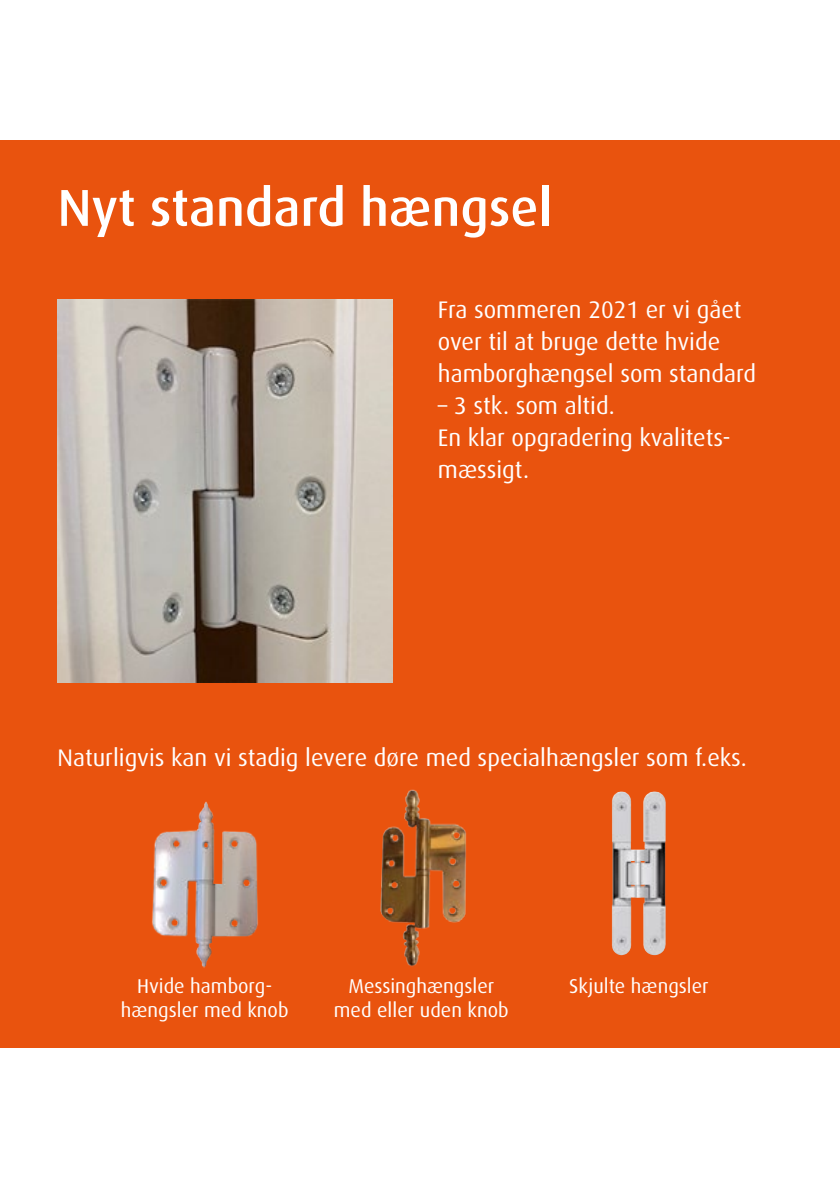
<style>
.page{position:relative;width:840px;height:1191px;background:#fff}
.page>*{position:absolute;margin:0;border:0;box-sizing:border-box;transform-origin:0 0}
.t1{font:500 52px "Dax";color:#fff}
.t2{font:24px/32px "Dax";color:#fff}
.t3{font:20px/24px "Dax";color:#fff;text-align:center}
</style>
<div class="page">
<div style="left:0;top:140px;width:839px;height:907px;background:#e9530e"></div>
<img style="left:58px;top:299px;width:334px;height:383px">
<img style="left:152px;top:801px;width:106px;height:167px">
<img style="left:380px;top:789px;width:87px;height:178px">
<img style="left:611px;top:791px;width:55px;height:164px">
<h1 class="t1" style="left:58px;top:179px;width:495px">Nyt standard hængsel</h1>
<p class="t2" style="left:437px;top:294px;width:319px">Fra sommeren 2021 er vi gået over til at bruge dette hvide hamborghængsel som standard</p>
<p class="t2" style="left:437px;top:390px;width:294px">– 3 stk. som altid.<br>En klar opgradering kvalitets&shy;mæssigt.</p>
<p class="t2" style="left:58px;top:741px;width:690px">Naturligvis kan vi stadig levere døre med specialhængsler som f.eks.</p>
<p class="t3" style="left:121px;top:974px;width:169px">Hvide hamborg&shy;hængsler med knob</p>
<p class="t3" style="left:334px;top:974px;width:176px">Messinghængsler med eller uden knob</p>
<p class="t3" style="left:569px;top:974px;width:141px">Skjulte hængsler</p>
</div>
